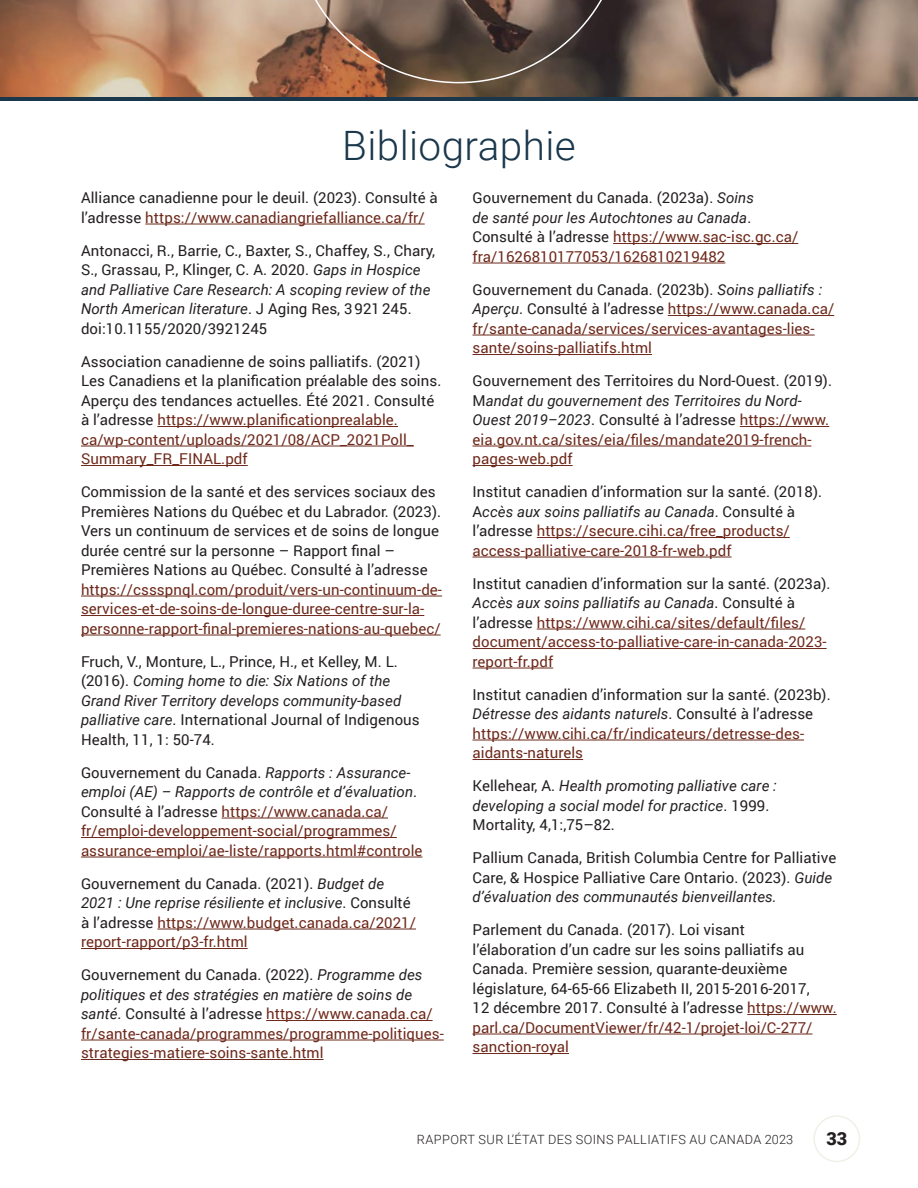
<style>
.page{position:relative;width:918px;height:1188px;background:#fff}
.page>*{position:absolute;margin:0;border:0;box-sizing:border-box;transform-origin:0 0}
.t1{font:300 40.5px "Roboto";letter-spacing:.01em;color:#1a374b}
.t2{font:900 18px "Roboto";color:#231f20}
.Body_Bibliography{font:15px/19.5px "Roboto";letter-spacing:.005em;color:#231f20}
.Body_Bibliography-2{font:15px/19.5px "Roboto";letter-spacing:.005em;color:#6e291b}
.Body_Bibliography-3{font:italic 15px/19.5px "Roboto";letter-spacing:.005em;color:#231f20}
.t3{font:300 12.75px "Roboto";letter-spacing:.035em;color:#231f20}
.s1{color:#6e291b}
.s2{font-style:italic}
.s3{color:#231f20}
.s4{font-style:italic;color:#231f20}
.s5{font-style:normal}
</style>
<div class="page">
<hr style="left:145px;top:224px;width:280px;height:1px;background:#6e291b">
<hr style="left:157px;top:426px;width:241px;height:1px;background:#6e291b">
<hr style="left:81px;top:446px;width:333px;height:1px;background:#6e291b">
<hr style="left:81px;top:465px;width:167px;height:1px;background:#6e291b">
<hr style="left:81px;top:596px;width:361px;height:1px;background:#6e291b">
<hr style="left:81px;top:615px;width:343px;height:1px;background:#6e291b">
<hr style="left:81px;top:635px;width:360px;height:1px;background:#6e291b">
<hr style="left:222px;top:818px;width:166px;height:1px;background:#6e291b">
<hr style="left:81px;top:837px;width:316px;height:1px;background:#6e291b">
<hr style="left:81px;top:857px;width:341px;height:1px;background:#6e291b">
<hr style="left:157px;top:929px;width:259px;height:1px;background:#6e291b">
<hr style="left:81px;top:948px;width:167px;height:1px;background:#6e291b">
<hr style="left:266px;top:1020px;width:167px;height:1px;background:#6e291b">
<hr style="left:81px;top:1040px;width:363px;height:1px;background:#6e291b">
<hr style="left:81px;top:1059px;width:243px;height:1px;background:#6e291b">
<hr style="left:613px;top:243px;width:185px;height:1px;background:#6e291b">
<hr style="left:472px;top:263px;width:253px;height:1px;background:#6e291b">
<hr style="left:668px;top:315px;width:166px;height:1px;background:#6e291b">
<hr style="left:472px;top:335px;width:343px;height:1px;background:#6e291b">
<hr style="left:472px;top:354px;width:180px;height:1px;background:#6e291b">
<hr style="left:740px;top:426px;width:89px;height:1px;background:#6e291b">
<hr style="left:472px;top:446px;width:339px;height:1px;background:#6e291b">
<hr style="left:472px;top:465px;width:101px;height:1px;background:#6e291b">
<hr style="left:537px;top:537px;width:253px;height:1px;background:#6e291b">
<hr style="left:472px;top:557px;width:260px;height:1px;background:#6e291b">
<hr style="left:537px;top:629px;width:268px;height:1px;background:#6e291b">
<hr style="left:472px;top:648px;width:355px;height:1px;background:#6e291b">
<hr style="left:472px;top:668px;width:81px;height:1px;background:#6e291b">
<hr style="left:472px;top:740px;width:332px;height:1px;background:#6e291b">
<hr style="left:472px;top:759px;width:111px;height:1px;background:#6e291b">
<hr style="left:747px;top:1014px;width:90px;height:1px;background:#6e291b">
<hr style="left:472px;top:1034px;width:341px;height:1px;background:#6e291b">
<hr style="left:472px;top:1053px;width:97px;height:1px;background:#6e291b">
<img style="left:0;top:0;width:918px;height:97px">
<svg style="left:293px;top:0;width:331px;height:83px"></svg>
<hr style="left:0;top:97px;width:918px;height:4px;background:#1a374b">
<div style="left:813px;top:1115px;width:47px;height:47px;border:2px solid #f1f0e8;border-radius:50%"></div>
<h2 class="t1" style="left:342px;top:117px;width:235px">Bibliographie</h2>
<p class="Body_Bibliography" style="left:81px;top:188px;width:358px">Alliance canadienne pour le deuil. (2023). Consulté à l’adresse <span class="s1">https://www.canadiangriefalliance.ca/fr/</span></p>
<p class="Body_Bibliography" style="left:81px;top:240px;width:356px">Antonacci, R., Barrie, C., Baxter, S., Chaffey, S., Chary, S., Grassau, P., Klinger, C. A. 2020. <span class="s2">Gaps in Hospice and Palliative Care Research: A scoping review of the North American literature</span>. J Aging Res, 3921245. doi:10.1155/2020/3921245</p>
<p class="Body_Bibliography" style="left:81px;top:351px;width:362px">Association canadienne de soins palliatifs. (2021)<br>Les Canadiens et la planification préalable des soins.<br>Aperçu des tendances actuelles. Été 2021. Consulté à l’adresse <span class="s1">https://www.planificationprealable. ca/wp-content/uploads/2021/08/ACP_2021Poll_ Summary_FR_FINAL.pdf</span></p>
<p class="Body_Bibliography" style="left:81px;top:482px;width:363px">Commission de la santé et des services sociaux des Premières Nations du Québec et du Labrador. (2023).<br>Vers un continuum de services et de soins de longue durée centré sur la personne – Rapport final – Premières Nations au Québec. Consulté à l’adresse <span class="s1">https://cssspnql.com/produit/vers-un-continuum-de&shy;services-et-de-soins-de-longue-duree-centre-sur-la&shy;personne-rapport-final-premieres-nations-au-quebec/</span></p>
<p class="Body_Bibliography" style="left:81px;top:651px;width:340px">Fruch, V., Monture, L., Prince, H., et Kelley, M. L. (2016). <span class="s2">Coming home to die: Six Nations of the Grand River Territory develops community-based palliative care</span>. International Journal of Indigenous Health, 11, 1: 50-74.</p>
<p class="Body_Bibliography-2" style="left:81px;top:762px;width:343px"><span class="s3">Gouvernement du Canada.</span> <span class="s4">Rapports : Assurance&shy;emploi (AE) – Rapports de contrôle et d’évaluation</span><span class="s3">.<br>Consulté à l’adresse</span> https://www.canada.ca/ fr/emploi-developpement-social/programmes/ assurance-emploi/ae-liste/rapports.html#controle</p>
<p class="Body_Bibliography-2" style="left:81px;top:873px;width:336px"><span class="s3">Gouvernement du Canada. (2021).</span> <span class="s4">Budget de 2021 : Une reprise résiliente et inclusive</span><span class="s3">. Consulté à l’adresse</span> https://www.budget.canada.ca/2021/ report-rapport/p3-fr.html</p>
<p class="Body_Bibliography-2" style="left:81px;top:965px;width:364px"><span class="s3">Gouvernement du Canada. (2022).</span> <span class="s4">Programme des politiques et des stratégies en matière de soins de santé</span><span class="s3">. Consulté à l’adresse</span> https://www.canada.ca/ fr/sante-canada/programmes/programme-politiques&shy;strategies-matiere-soins-sante.html</p>
<p class="Body_Bibliography-2" style="left:472px;top:188px;width:327px"><span class="s3">Gouvernement du Canada. (2023a).</span> <span class="s4">Soins<br>de santé pour les Autochtones au Canada</span><span class="s3">.<br>Consulté à l’adresse</span> https://www.sac-isc.gc.ca/ fra/1626810177053/1626810219482</p>
<p class="Body_Bibliography-2" style="left:472px;top:279px;width:363px"><span class="s3">Gouvernement du Canada. (2023b).</span> <span class="s4">Soins palliatifs :<br>Aperçu</span><span class="s3">. Consulté à l’adresse</span> https://www.canada.ca/ fr/sante-canada/services/services-avantages-lies&shy;sante/soins-palliatifs.html</p>
<p class="Body_Bibliography-2" style="left:472px;top:371px;width:361px"><span class="s3">Gouvernement des Territoires du Nord-Ouest. (2019).<br>M</span><span class="s4">andat du gouvernement des Territoires du Nord-Ouest 2019–2023</span><span class="s3">. Consulté à l’adresse</span> https://www. eia.gov.nt.ca/sites/eia/files/mandate2019-french&shy;pages-web.pdf</p>
<p class="Body_Bibliography-2" style="left:472px;top:482px;width:351px"><span class="s3">Institut canadien d’information sur la santé. (2018).<br>A</span><span class="s4">ccès aux soins palliatifs au Canada</span><span class="s3">. Consulté à l’adresse</span> https://secure.cihi.ca/free_products/ access-palliative-care-2018-fr-web.pdf</p>
<p class="Body_Bibliography-2" style="left:472px;top:573px;width:359px"><span class="s3">Institut canadien d’information sur la santé. (2023a).<br></span><span class="s4">Accès aux soins palliatifs au Canada</span><span class="s3">. Consulté à l’adresse</span> https://www.cihi.ca/sites/default/files/ document/access-to-palliative-care-in-canada-2023- report-fr.pdf</p>
<p class="Body_Bibliography" style="left:472px;top:684px;width:360px">Institut canadien d’information sur la santé. (2023b).<br><span class="s2">Détresse des aidants naturels</span>. Consulté à l’adresse <span class="s1">https://www.cihi.ca/fr/indicateurs/detresse-des&shy;aidants-naturels</span></p>
<p class="Body_Bibliography-3" style="left:472px;top:776px;width:306px"><span class="s5">Kellehear, A.</span> Health promoting palliative care : developing a social model for practice<span class="s5">. 1999.<br>Mortality, 4,1:,75–82.</span></p>
<p class="Body_Bibliography" style="left:472px;top:848px;width:365px">Pallium Canada, British Columbia Centre for Palliative<br>Care, &amp; Hospice Palliative Care Ontario. (2023). <span class="s2">Guide d’évaluation des communautés bienveillantes.</span></p>
<p class="Body_Bibliography" style="left:472px;top:920px;width:366px">Parlement du Canada. (2017). Loi visant<br>l’élaboration d’un cadre sur les soins palliatifs au Canada. Première session, quarante-deuxième législature, 64-65-66 Elizabeth II, 2015-2016-2017,<br>12 décembre 2017. Consulté à l’adresse <span class="s1">https://www. parl.ca/DocumentViewer/fr/42-1/projet-loi/C-277/ sanction-royal</span></p>
<p class="t3" style="left:417px;top:1131px;width:378px">RAPPORT SUR L’ÉTAT DES SOINS PALLIATIFS AU CANADA 2023</p>
<p class="t2" style="left:826px;top:1126px;width:22px">33</p>
</div>
